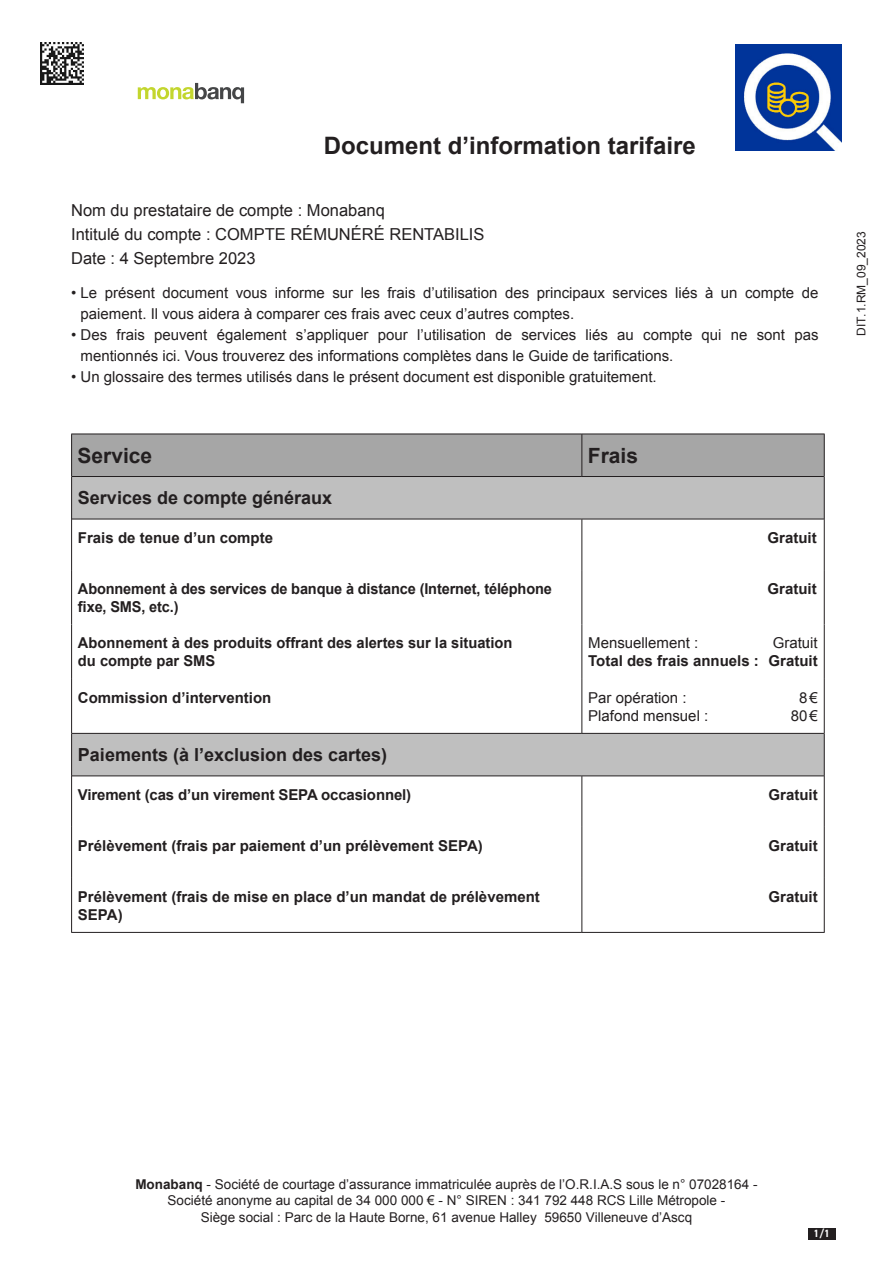
<style>
.page{position:relative;width:893px;height:1263px;background:#fff}
.page>*{position:absolute;margin:0;border:0;box-sizing:border-box;transform-origin:0 0}
.t1{font:700 24px "Arial";color:#231f20}
.t2{font:700 21px "Arial";color:#231f20}
.t3{font:700 18px "Arial";color:#231f20}
.t4{font:16.5px "Arial";color:#231f20}
.t5{font:15px/21px "Arial";color:#231f20}
.t6{font:700 15px/18px "Arial";color:#231f20}
.t7{font:13.5px "Arial";color:#231f20}
.t8{font:12px "Arial";color:#231f20}
.t9{font:700 10.5px "DIN2014";color:#fff}
.s1{font-weight:700}
</style>
<div class="page">
<div style="left:72px;top:435px;width:752px;height:41px;background:#a6a6a6"></div>
<svg style="left:72px;top:477px;width:752px;height:299px"></svg>
<hr style="left:582px;top:434px;width:1px;height:42px;background:#231f20">
<hr style="left:72px;top:476px;width:510px;height:1px;background:#231f20">
<hr style="left:582px;top:476px;width:242px;height:1px;background:#231f20">
<hr style="left:72px;top:519px;width:510px;height:1px;background:#231f20">
<hr style="left:582px;top:519px;width:242px;height:1px;background:#231f20">
<hr style="left:582px;top:519px;width:1px;height:51px;background:#231f20">
<hr style="left:582px;top:570px;width:1px;height:54px;background:#231f20">
<hr style="left:582px;top:624px;width:1px;height:55px;background:#231f20">
<hr style="left:582px;top:679px;width:1px;height:54px;background:#231f20">
<hr style="left:72px;top:733px;width:510px;height:1px;background:#231f20">
<hr style="left:582px;top:733px;width:242px;height:1px;background:#231f20">
<hr style="left:72px;top:776px;width:510px;height:1px;background:#231f20">
<hr style="left:582px;top:776px;width:242px;height:1px;background:#231f20">
<hr style="left:582px;top:776px;width:1px;height:51px;background:#231f20">
<hr style="left:582px;top:827px;width:1px;height:51px;background:#231f20">
<hr style="left:582px;top:878px;width:1px;height:54px;background:#231f20">
<hr style="left:71px;top:932px;width:511px;height:1px;background:#231f20">
<hr style="left:582px;top:932px;width:243px;height:1px;background:#231f20">
<hr style="left:71px;top:434px;width:511px;height:1px;background:#231f20">
<hr style="left:582px;top:434px;width:243px;height:1px;background:#231f20">
<hr style="left:71px;top:434px;width:1px;height:42px;background:#231f20">
<hr style="left:824px;top:434px;width:1px;height:42px;background:#231f20">
<hr style="left:71px;top:476px;width:1px;height:43px;background:#231f20">
<hr style="left:824px;top:476px;width:1px;height:43px;background:#231f20">
<hr style="left:71px;top:519px;width:1px;height:51px;background:#231f20">
<hr style="left:824px;top:519px;width:1px;height:51px;background:#231f20">
<hr style="left:71px;top:570px;width:1px;height:54px;background:#231f20">
<hr style="left:824px;top:570px;width:1px;height:54px;background:#231f20">
<hr style="left:71px;top:624px;width:1px;height:55px;background:#231f20">
<hr style="left:824px;top:624px;width:1px;height:55px;background:#231f20">
<hr style="left:71px;top:679px;width:1px;height:54px;background:#231f20">
<hr style="left:824px;top:679px;width:1px;height:54px;background:#231f20">
<hr style="left:71px;top:733px;width:1px;height:43px;background:#231f20">
<hr style="left:824px;top:733px;width:1px;height:43px;background:#231f20">
<hr style="left:71px;top:776px;width:1px;height:51px;background:#231f20">
<hr style="left:824px;top:776px;width:1px;height:51px;background:#231f20">
<hr style="left:71px;top:827px;width:1px;height:51px;background:#231f20">
<hr style="left:824px;top:827px;width:1px;height:51px;background:#231f20">
<hr style="left:71px;top:878px;width:1px;height:54px;background:#231f20">
<hr style="left:824px;top:878px;width:1px;height:54px;background:#231f20">
<svg style="left:138px;top:83px;width:106px;height:20px"></svg>
<img style="left:736px;top:45px;width:106px;height:106px">
<img style="left:41px;top:42px;width:42px;height:42px">
<div style="left:808px;top:1228px;width:27px;height:12px;background:#231f20"></div>
<p class="t1" style="left:324px;top:129px;width:374px">Document d’information tarifaire</p>
<p class="t4" style="left:71px;top:200px;width:315px">Nom du prestataire de compte : Monabanq</p>
<p class="t4" style="left:71px;top:224px;width:415px">Intitulé du compte : COMPTE RÉMUNÉRÉ RENTABILIS</p>
<p class="t4" style="left:71px;top:248px;width:186px">Date : 4 Septembre 2023</p>
<p class="t5" style="left:81px;top:282px;width:739px;text-indent:-9px">• Le présent document vous informe sur les frais d’utilisation des principaux services liés à un compte de paiement. Il vous aidera à comparer ces frais avec ceux d’autres comptes.</p>
<p class="t5" style="left:81px;top:324px;width:739px;text-indent:-9px">• Des frais peuvent également s’appliquer pour l’utilisation de services liés au compte qui ne sont pas mentionnés ici. Vous trouverez des informations complètes dans le Guide de tarifications.</p>
<p class="t5" style="left:71px;top:366px;width:587px">• Un glossaire des termes utilisés dans le présent document est disponible gratuitement.</p>
<p class="t2" style="left:78px;top:442px;width:76px">Service</p>
<p class="t2" style="left:588px;top:442px;width:52px">Frais</p>
<p class="t3" style="left:78px;top:486px;width:256px">Services de compte généraux</p>
<p class="t6" style="left:78px;top:529px;width:197px">Frais de tenue d’un compte</p>
<p class="t6" style="left:768px;top:529px;width:51px">Gratuit</p>
<p class="t6" style="left:78px;top:580px;width:475px">Abonnement à des services de banque à distance (Internet, téléphone fixe, SMS, etc.)</p>
<p class="t6" style="left:768px;top:580px;width:51px">Gratuit</p>
<p class="t6" style="left:78px;top:634px;width:436px">Abonnement à des produits offrant des alertes sur la situation du compte par SMS</p>
<p class="t5" style="left:588px;top:632px;width:112px">Mensuellement :</p>
<p class="t5" style="left:773px;top:632px;width:47px">Gratuit</p>
<p class="t6" style="left:588px;top:652px;width:231px">Total des frais annuels : Gratuit</p>
<p class="t6" style="left:78px;top:689px;width:195px">Commission d’intervention</p>
<p class="t5" style="left:588px;top:687px;width:100px">Par opération :</p>
<p class="t5" style="left:799px;top:687px;width:20px">8€</p>
<p class="t5" style="left:588px;top:705px;width:122px">Plafond mensuel :</p>
<p class="t5" style="left:791px;top:705px;width:28px">80€</p>
<p class="t3" style="left:78px;top:743px;width:311px">Paiements (à l’exclusion des cartes)</p>
<p class="t6" style="left:78px;top:786px;width:335px">Virement (cas d’un virement SEPA occasionnel)</p>
<p class="t6" style="left:769px;top:786px;width:51px">Gratuit</p>
<p class="t6" style="left:78px;top:837px;width:406px">Prélèvement (frais par paiement d’un prélèvement SEPA)</p>
<p class="t6" style="left:769px;top:837px;width:51px">Gratuit</p>
<p class="t6" style="left:78px;top:888px;width:463px">Prélèvement (frais de mise en place d’un mandat de prélèvement<br>SEPA)</p>
<p class="t6" style="left:769px;top:888px;width:51px">Gratuit</p>
<p class="t8" style="left:853px;top:336px;width:106px;rotate:-90deg">DIT.1.RM_09_2023</p>
<p class="t7" style="left:135px;top:1175px;width:624px"><span class="s1">Monabanq</span> - Société de courtage d’assurance immatriculée auprès de l’O.R.I.A.S sous le n° 07028164 -</p>
<p class="t7" style="left:168px;top:1192px;width:559px">Société anonyme au capital de 34 000 000 € - N° SIREN : 341 792 448 RCS Lille Métropole -</p>
<p class="t7" style="left:201px;top:1208px;width:493px">Siège social : Parc de la Haute Borne, 61 avenue Halley 59650 Villeneuve d’Ascq</p>
<p class="t9" style="left:813px;top:1226px;width:18px">1/1</p>
</div>
